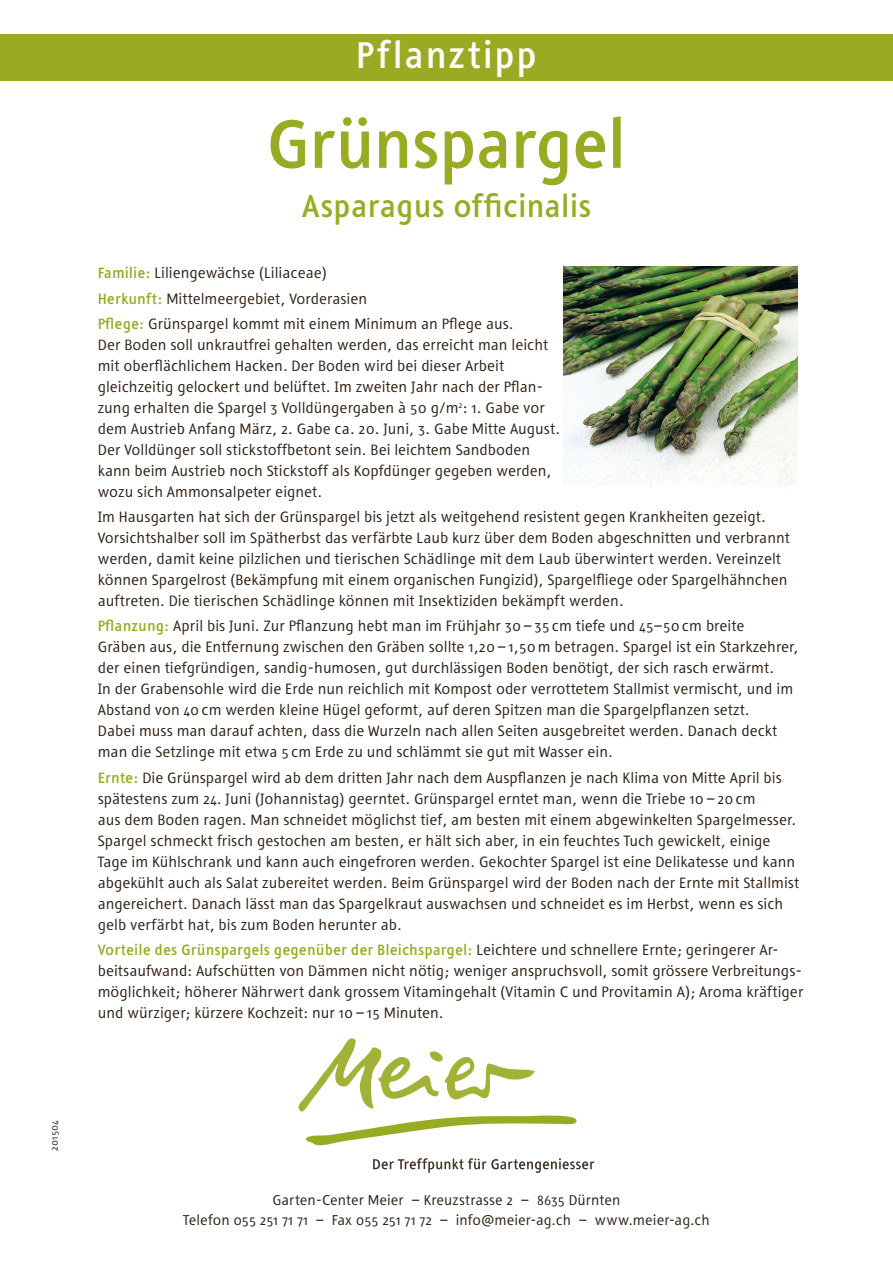
<style>
.page{position:relative;width:893px;height:1263px;background:#fff}
.page>*{position:absolute;margin:0;border:0;box-sizing:border-box;transform-origin:0 0}
.Head2_zeile{font:700 72px "Tara";letter-spacing:-.025em;color:#99ab23}
._00_Kopfzeile{font:700 39px "Tara";letter-spacing:.035em;color:#fff}
.Head2_zeile-2{font:700 33px "Tara";letter-spacing:-.005em;color:#99ab23}
.t1{font:15.75px/21px "Tara";color:#2f2116}
._07_Adresse_10pt{font:15px "Tara";letter-spacing:.005em;color:#2f2116}
.t2{font:10.5px "Tara";color:#2f2116}
.s1{font-weight:700;color:#99ab23}
</style>
<div class="page">
<div style="left:0;top:34px;width:893px;height:47px;background:#99ab23"></div>
<svg style="left:373px;top:1158px;width:221px;height:15px"></svg>
<svg style="left:298px;top:1038px;width:279px;height:108px"></svg>
<img style="left:564px;top:266px;width:233px;height:220px">
<p class="_00_Kopfzeile" style="left:356px;top:34px;width:183px">Pflanztipp</p>
<p class="Head2_zeile" style="left:266px;top:105px;width:362px">Grünspargel</p>
<p class="Head2_zeile-2" style="left:302px;top:188px;width:291px">Asparagus officinalis</p>
<p class="t1" style="left:98px;top:263px;width:231px"><span class="s1">Familie:</span> Liliengewächse (Liliaceae)</p>
<p class="t1" style="left:98px;top:288px;width:271px"><span class="s1">Herkunft:</span> Mittelmeergebiet, Vorderasien</p>
<p class="t1" style="left:98px;top:313px;width:464px"><span class="s1">Pflege:</span> Grünspargel kommt mit einem Minimum an Pflege aus.<br>Der Boden soll unkrautfrei gehalten werden, das erreicht man leicht mit oberflächlichem Hacken. Der Boden wird bei dieser Arbeit gleichzeitig gelockert und belüftet. Im zweiten Jahr nach der Pflan&shy;zung erhalten die Spargel 3 Volldüngergaben à 50 g/m<sup>2</sup>: 1. Gabe vor dem Austrieb Anfang März, 2. Gabe ca. 20. Juni, 3. Gabe Mitte August.<br>Der Volldünger soll stickstoffbetont sein. Bei leichtem Sandboden kann beim Austrieb noch Stickstoff als Kopfdünger gegeben werden, wozu sich Ammonsalpeter eignet.</p>
<p class="t1" style="left:98px;top:507px;width:694px">Im Hausgarten hat sich der Grünspargel bis jetzt als weitgehend resistent gegen Krankheiten gezeigt.<br>Vorsichtshalber soll im Spätherbst das verfärbte Laub kurz über dem Boden abgeschnitten und verbrannt werden, damit keine pilzlichen und tierischen Schädlinge mit dem Laub überwintert werden. Vereinzelt können Spargelrost (Bekämpfung mit einem organischen Fungizid), Spargelfliege oder Spargelhähnchen auftreten. Die tierischen Schädlinge können mit Insektiziden bekämpft werden.</p>
<p class="t1" style="left:98px;top:616px;width:702px"><span class="s1">Pflanzung:</span> April bis Juni. Zur Pflanzung hebt man im Frühjahr 30–35cm tiefe und 45–50cm breite<br>Gräben aus, die Entfernung zwischen den Gräben sollte 1,20–1,50m betragen. Spargel ist ein Starkzehrer, der einen tiefgründigen, sandig-humosen, gut durchlässigen Boden benötigt, der sich rasch erwärmt.<br>In der Grabensohle wird die Erde nun reichlich mit Kompost oder verrottetem Stallmist vermischt, und im Abstand von 40cm werden kleine Hügel geformt, auf deren Spitzen man die Spargelpflanzen setzt.<br>Dabei muss man darauf achten, dass die Wurzeln nach allen Seiten ausgebreitet werden. Danach deckt man die Setzlinge mit etwa 5cm Erde zu und schlämmt sie gut mit Wasser ein.</p>
<p class="t1" style="left:98px;top:767px;width:703px"><span class="s1">Ernte:</span> Die Grünspargel wird ab dem dritten Jahr nach dem Auspflanzen je nach Klima von Mitte April bis spätestens zum 24. Juni (Johannistag) geerntet. Grünspargel erntet man, wenn die Triebe 10–20cm<br>aus dem Boden ragen. Man schneidet möglichst tief, am besten mit einem abgewinkelten Spargelmesser.<br>Spargel schmeckt frisch gestochen am besten, er hält sich aber, in ein feuchtes Tuch gewickelt, einige Tage im Kühlschrank und kann auch eingefroren werden. Gekochter Spargel ist eine Delikatesse und kann abgekühlt auch als Salat zubereitet werden. Beim Grünspargel wird der Boden nach der Ernte mit Stallmist angereichert. Danach lässt man das Spargelkraut auswachsen und schneidet es im Herbst, wenn es sich gelb verfärbt hat, bis zum Boden herunter ab.</p>
<p class="t1" style="left:98px;top:939px;width:707px"><span class="s1">Vorteile des Grünspargels gegenüber der Bleichspargel:</span> Leichtere und schnellere Ernte; geringerer Ar&shy;beitsaufwand: Aufschütten von Dämmen nicht nötig; weniger anspruchsvoll, somit grössere Verbreitungs&shy;möglichkeit; höherer Nährwert dank grossem Vitamingehalt (Vitamin C und Provitamin A); Aroma kräftiger und würziger; kürzere Kochzeit: nur 10–15 Minuten.</p>
<p class="t2" style="left:49px;top:1150px;width:32px;rotate:-90deg">201504</p>
<p class="_07_Adresse_10pt" style="left:272px;top:1192px;width:350px">Garten-Center Meier – Kreuzstrasse 2 – 8635 Dürnten</p>
<p class="_07_Adresse_10pt" style="left:183px;top:1212px;width:528px">Telefon 055 251 71 71 – Fax 055 251 71 72 – info@meier-ag.ch – www.meier-ag.ch</p>
</div>
